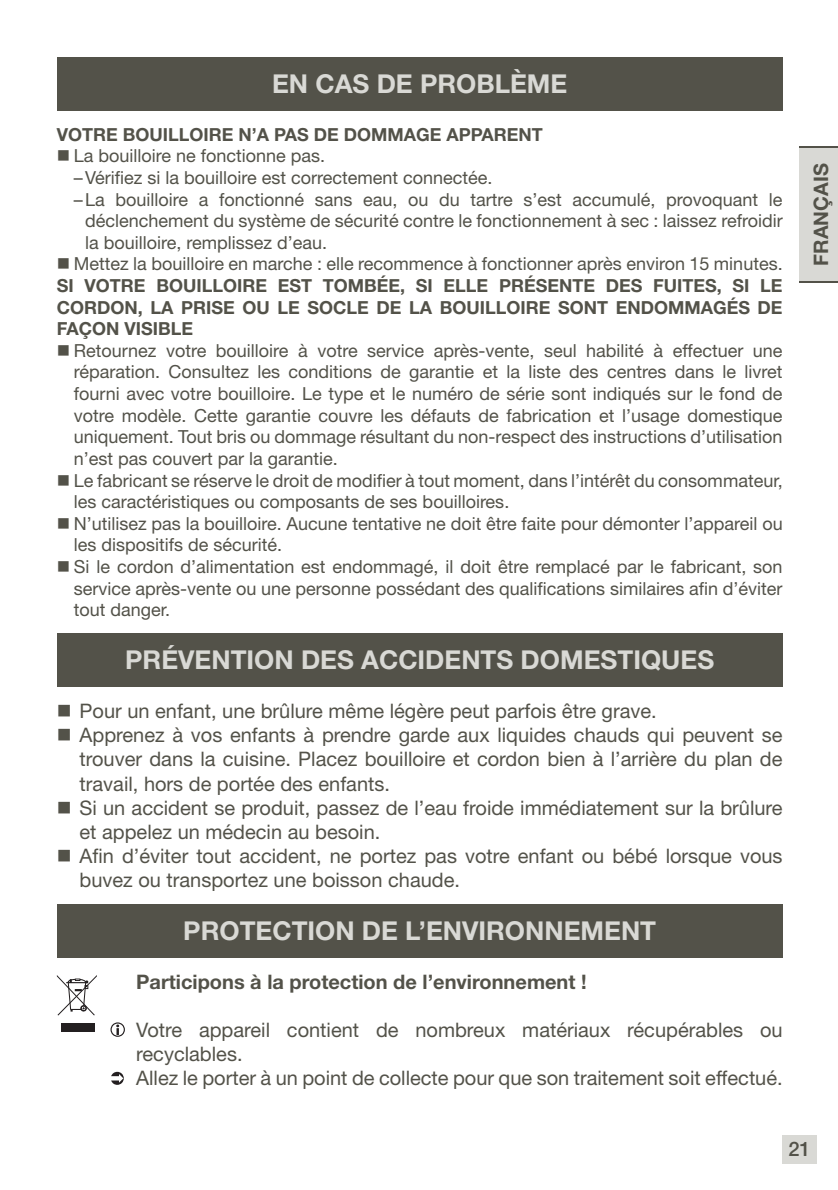
<style>
.page{position:relative;width:838px;height:1190px;background:#fff}
.page>*{position:absolute;margin:0;border:0;box-sizing:border-box;transform-origin:0 0}
.t1{font:700 26px "Helvetica Neue LT Std";color:#d9d9d5}
.t2{font:20px/24px "Helvetica Neue LT Std";color:#535249}
.t3{font:700 20px "Helvetica Neue LT Std";color:#535249}
.t4{font:500 20px "Helvetica Neue LT Std";color:#535249}
.t5{font:18px/21.6px "Helvetica Neue LT Std";color:#535249}
.t6{font:700 18px/21.6px "Helvetica Neue LT Std";color:#535249;text-align:justify}
</style>
<div class="page">
<div style="left:783px;top:1134px;width:34px;height:28px;background:#d9d9d5"></div>
<div style="left:800px;top:146px;width:38px;height:136px;background:#d9d9d5"></div>
<hr style="left:800px;top:281px;width:38px;height:1px;background:#535249">
<hr style="left:800px;top:146px;width:38px;height:1px;background:#535249">
<div style="left:57px;top:57px;width:726px;height:54px;background:#535249"></div>
<div style="left:57px;top:633px;width:726px;height:54px;background:#535249"></div>
<div style="left:57px;top:903px;width:726px;height:54px;background:#535249"></div>
<div style="left:61px;top:1023px;width:33px;height:8px;background:#231f20"></div>
<svg style="left:57px;top:975px;width:40px;height:40px"></svg>
<svg style="left:111px;top:1022px;width:14px;height:14px"></svg>
<svg style="left:111px;top:1071px;width:13px;height:13px"></svg>
<h1 class="t1" style="left:272px;top:68px;width:297px">EN CAS DE PROBLÈME</h1>
<p class="t6" style="left:57px;top:123px;width:488px">VOTRE BOUILLOIRE N’A PAS DE DOMMAGE APPARENT</p>
<p class="t5" style="left:74px;top:145px;width:253px">La bouilloire ne fonctionne pas.</p>
<p class="t5" style="left:74px;top:166px;width:420px">–Vérifiez si la bouilloire est correctement connectée.</p>
<p class="t5" style="left:74px;top:188px;width:710px">–La bouilloire a fonctionné sans eau, ou du tartre s’est accumulé, provoquant le</p>
<p class="t5" style="left:85px;top:210px;width:699px">déclenchement du système de sécurité contre le fonctionnement à sec : laissez refroidir</p>
<p class="t5" style="left:85px;top:231px;width:244px">la bouilloire, remplissez d’eau.</p>
<p class="t5" style="left:74px;top:253px;width:710px">Mettez la bouilloire en marche : elle recommence à fonctionner après environ 15 minutes.</p>
<p class="t6" style="left:57px;top:274px;width:727px">SI VOTRE BOUILLOIRE EST TOMBÉE, SI ELLE PRÉSENTE DES FUITES, SI LE CORDON, LA PRISE OU LE SOCLE DE LA BOUILLOIRE SONT ENDOMMAGÉS DE FAÇON VISIBLE</p>
<p class="t5" style="left:74px;top:339px;width:710px">Retournez votre bouilloire à votre service après-vente, seul habilité à effectuer une réparation. Consultez les conditions de garantie et la liste des centres dans le livret fourni avec votre bouilloire. Le type et le numéro de série sont indiqués sur le fond de votre modèle. Cette garantie couvre les défauts de fabrication et l’usage domestique uniquement. Tout bris ou dommage résultant du non-respect des instructions d’utilisation n’est pas couvert par la garantie.<br>Le fabricant se réserve le droit de modifier à tout moment, dans l’intérêt du consommateur, les caractéristiques ou composants de ses bouilloires.<br>N’utilisez pas la bouilloire. Aucune tentative ne doit être faite pour démonter l’appareil ou les dispositifs de sécurité.<br>Si le cordon d’alimentation est endommagé, il doit être remplacé par le fabricant, son service après-vente ou une personne possédant des qualifications similaires afin d’éviter tout danger.</p>
<h1 class="t1" style="left:125px;top:644px;width:590px">PRÉVENTION DES ACCIDENTS DOMESTIQUES</h1>
<p class="t2" style="left:80px;top:699px;width:705px">Pour un enfant, une brûlure même légère peut parfois être grave.<br>Apprenez à vos enfants à prendre garde aux liquides chauds qui peuvent se trouver dans la cuisine. Placez bouilloire et cordon bien à l’arrière du plan de travail, hors de portée des enfants.<br>Si un accident se produit, passez de l’eau froide immédiatement sur la brûlure et appelez un médecin au besoin.<br>Afin d’éviter tout accident, ne portez pas votre enfant ou bébé lorsque vous buvez ou transportez une boisson chaude.</p>
<h1 class="t1" style="left:183px;top:914px;width:474px">PROTECTION DE L’ENVIRONNEMENT</h1>
<p class="t3" style="left:136px;top:969px;width:452px">Participons à la protection de l’environnement !</p>
<p class="t2" style="left:136px;top:1017px;width:648px">Votre appareil contient de nombreux matériaux récupérables ou recyclables.<br>Allez le porter à un point de collecte pour que son traitement soit effectué.</p>
<p class="t3" style="left:809px;top:265px;width:104px;rotate:-90deg">FRANÇAIS</p>
<p class="t4" style="left:788px;top:1136px;width:24px">21</p>
</div>
